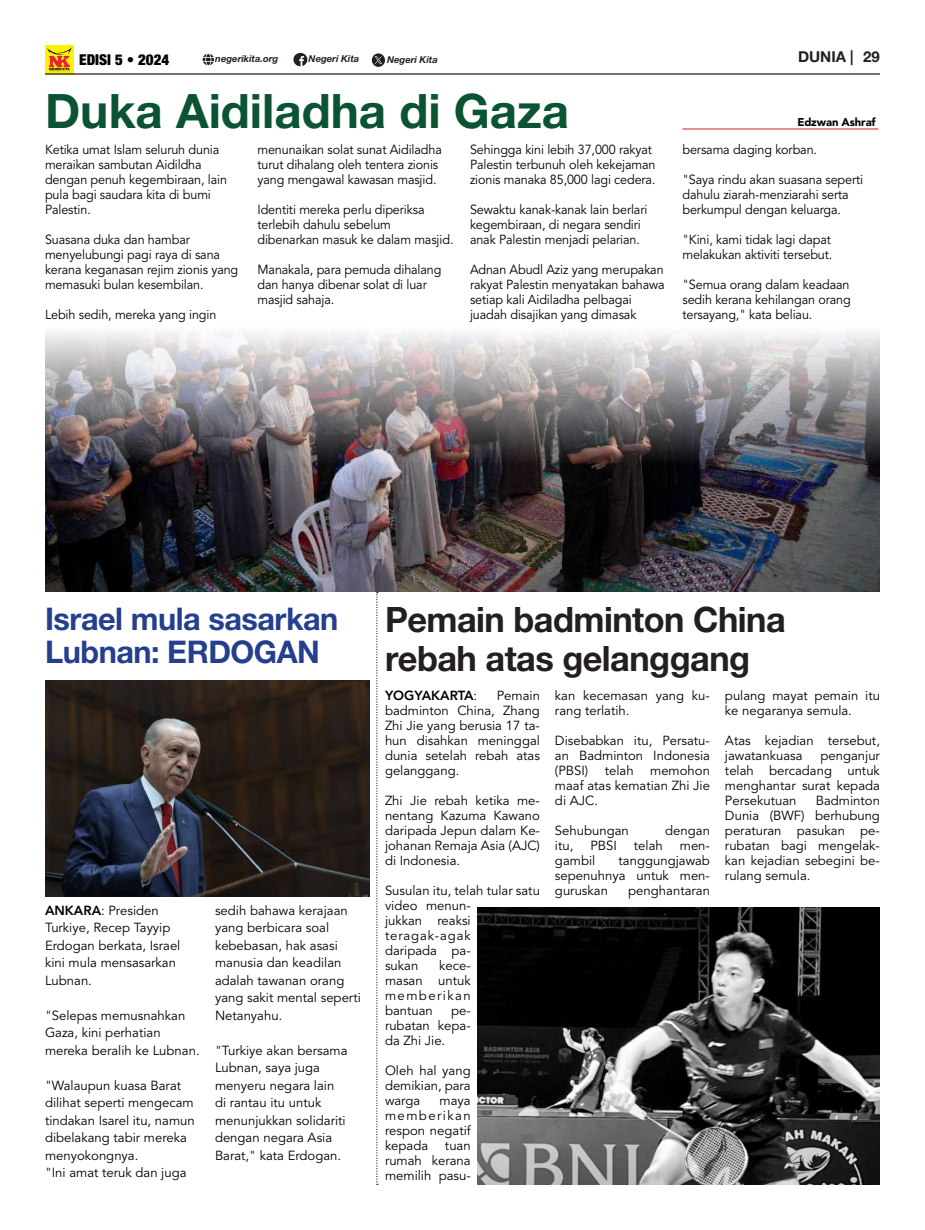
<style>
.page{position:relative;width:925px;height:1230px;background:#fff}
.page>*{position:absolute;margin:0;border:0;box-sizing:border-box;transform-origin:0 0}
.t1{font:700 47.5px "Helvetica Neue LT Pro";color:#0a5433}
.t2{font:700 35px/38.8px "Helvetica Neue LT Pro";letter-spacing:-.015em;color:#231f20}
.t3{font:700 31.25px/33.8px "Helvetica Neue LT Pro";letter-spacing:-.015em;color:#253f8e}
.t4{font:900 condensed 15px "Helvetica Neue LT Pro";color:#000}
.t5{font:700 15px "Helvetica Neue LT Pro";color:#231f20}
.t6{font:13.12px/15px "Avenir";color:#000;text-align:justify}
.t7{font:13.12px/15px "Avenir";color:#000;scale:.96 1}
.t8{font:800 13.12px "Avenir";color:#000}
.t9{font:900 11.25px "Avenir";letter-spacing:-.01em;color:#000}
.t10{font:italic 700 9.5px "Helvetica Neue LT Pro";color:#231f20}
.s1{font-weight:400}
.s2{font-weight:800}
</style>
<div class="page">
<hr style="left:45px;top:73px;width:835px;height:2px;background:#231f20">
<svg style="left:293px;top:53px;width:14px;height:13px"></svg>
<svg style="left:372px;top:53px;width:13px;height:14px"></svg>
<svg style="left:203px;top:54px;width:11px;height:11px"></svg>
<img style="left:45px;top:45px;width:28px;height:29px">
<img style="left:45px;top:463px;width:835px;height:129px">
<svg style="left:45px;top:128px;width:835px;height:335px"></svg>
<img style="left:45px;top:680px;width:325px;height:216px">
<svg style="left:376px;top:592px;width:2px;height:593px"></svg>
<hr style="left:682px;top:129px;width:196px;height:1px;background:#d1232a">
<img style="left:478px;top:907px;width:402px;height:278px">
<p class="t4" style="left:79px;top:50px;width:92px">EDISI 5 • 2024</p>
<p class="t10" style="left:215px;top:53px;width:64px">negerikita.org</p>
<p class="t10" style="left:309px;top:53px;width:52px">Negeri Kita</p>
<p class="t10" style="left:387px;top:54px;width:52px">Negeri Kita</p>
<p class="t5" style="left:798px;top:48px;width:83px">DUNIA | 29</p>
<h1 class="t1" style="left:45px;top:82px;width:526px">Duka Aidiladha di Gaza</h1>
<p class="t9" style="left:797px;top:114px;width:80px">Edzwan Ashraf</p>
<p class="t7" style="left:45px;top:142px;width:191px">Ketika umat Islam seluruh dunia meraikan sambutan Aidildha dengan penuh kegembiraan, lain pula bagi saudara kita di bumi<br>Palestin.</p>
<p class="t7" style="left:45px;top:232px;width:203px">Suasana duka dan hambar menyelubungi pagi raya di sana kerana keganasan rejim zionis yang memasuki bulan kesembilan.</p>
<p class="t7" style="left:45px;top:307px;width:180px">Lebih sedih, mereka yang ingin</p>
<p class="t7" style="left:257px;top:142px;width:194px">menunaikan solat sunat Aidiladha turut dihalang oleh tentera zionis yang mengawal kawasan masjid.</p>
<p class="t7" style="left:257px;top:202px;width:206px">Identiti mereka perlu diperiksa terlebih dahulu sebelum dibenarkan masuk ke dalam masjid.</p>
<p class="t7" style="left:257px;top:262px;width:193px">Manakala, para pemuda dihalang dan hanya dibenar solat di luar masjid sahaja.</p>
<p class="t7" style="left:470px;top:142px;width:195px">Sehingga kini lebih 37,000 rakyat<br>Palestin terbunuh oleh kekejaman zionis manaka 85,000 lagi cedera.</p>
<p class="t7" style="left:470px;top:202px;width:186px">Sewaktu kanak-kanak lain berlari kegembiraan, di negara sendiri anak Palestin menjadi pelarian.</p>
<p class="t7" style="left:470px;top:262px;width:204px">Adnan Abudl Aziz yang merupakan rakyat Palestin menyatakan bahawa setiap kali Aidiladha pelbagai juadah disajikan yang dimasak</p>
<p class="t7" style="left:682px;top:142px;width:142px">bersama daging korban.</p>
<p class="t7" style="left:682px;top:172px;width:190px">"Saya rindu akan suasana seperti dahulu ziarah-menziarahi serta berkumpul dengan keluarga.</p>
<p class="t7" style="left:682px;top:232px;width:158px">"Kini, kami tidak lagi dapat melakukan aktiviti tersebut.</p>
<p class="t7" style="left:682px;top:277px;width:177px;text-align:justify">"Semua orang dalam keadaan sedih kerana kehilangan orang tersayang," kata beliau.</p>
<h3 class="t3" style="left:45px;top:601px;width:295px">Israel mula sasarkan<br>Lubnan: ERDOGAN</h3>
<h2 class="t2" style="left:385px;top:599px;width:402px">Pemain badminton China rebah atas gelanggang</h2>
<p class="t8" style="left:385px;top:685px;width:94px">YOGYAKARTA<span class="s1">:</span></p>
<p class="t6" style="left:555px;top:688px;width:156px">kan kecemasan yang ku&shy;rang terlatih.</p>
<p class="t6" style="left:555px;top:733px;width:156px">Disebabkan itu, Persatu&shy;an Badminton Indonesia (PBSI)</p>
<p class="t6" style="left:725px;top:688px;width:156px">pulang mayat pemain itu ke negaranya semula.</p>
<p class="t6" style="left:725px;top:733px;width:156px">Atas kejadian tersebut, jawatankuasa</p>
<p class="t6" style="left:385px;top:688px;width:156px;text-indent:112px">Pemain badminton China, Zhang Zhi Jie yang berusia 17 ta&shy;hun disahkan meninggal dunia setelah rebah atas gelanggang.</p>
<p class="t6" style="left:385px;top:793px;width:156px">Zhi Jie rebah ketika me&shy;nentang Kazuma Kawano daripada Jepun dalam Ke&shy;johanan Remaja Asia (AJC) di Indonesia.</p>
<p class="t6" style="left:385px;top:883px;width:156px;text-align:left">Susulan itu, telah tular satu video menun-<br>jukkan reaksi teragak-agak<br>daripada pa-<br>sukan</p>
<p class="t6" style="left:725px;top:748px;width:156px;text-indent:95px">penganjur telah bercadang untuk menghantar surat kepada Persekutuan</p>
<p class="t6" style="left:555px;top:763px;width:156px;text-indent:95px">memohon maaf atas kematian Zhi Jie di AJC.</p>
<p class="t6" style="left:555px;top:823px;width:75px">Sehubungan</p>
<p class="t6" style="left:665px;top:823px;width:46px">dengan</p>
<p class="t6" style="left:555px;top:838px;width:20px">itu,</p>
<p class="t6" style="left:590px;top:838px;width:28px">PBSI</p>
<p class="t6" style="left:634px;top:838px;width:30px">telah</p>
<p class="t6" style="left:680px;top:838px;width:32px">men-</p>
<p class="t6" style="left:555px;top:853px;width:42px">gambil</p>
<p class="t6" style="left:605px;top:763px;width:30px">telah</p>
<p class="t6" style="left:725px;top:793px;width:156px;text-indent:91px">Badminton Dunia (BWF) berhubung peraturan pasukan pe&shy;rubatan bagi mengelak&shy;kan kejadian sebegini be&shy;rulang semula.</p>
<p class="t6" style="left:555px;top:853px;width:156px;text-indent:64px">tanggungjawab sepenuhnya untuk men&shy;guruskan</p>
<p class="t6" style="left:628px;top:883px;width:83px">penghantaran</p>
<p class="t6" style="left:45px;top:901px;width:137px;line-height:17.5px;text-align:left"><span class="s2">ANKARA</span>: Presiden<br>Turkiye, Recep Tayyip<br>Erdogan berkata, Israel kini mula mensasarkan<br>Lubnan.</p>
<p class="t6" style="left:45px;top:1006px;width:156px;line-height:17.5px;text-align:left">"Selepas memusnahkan<br>Gaza, kini perhatian mereka beralih ke Lubnan.</p>
<p class="t6" style="left:45px;top:1076px;width:151px;line-height:17.5px;text-align:left">"Walaupun kuasa Barat dilihat seperti mengecam tindakan Isarel itu, namun dibelakang tabir mereka menyokongnya.<br>"Ini amat teruk dan juga</p>
<p class="t6" style="left:215px;top:901px;width:147px;line-height:17.5px;text-align:left">sedih bahawa kerajaan yang berbicara soal kebebasan, hak asasi manusia dan keadilan adalah tawanan orang yang sakit mental seperti<br>Netanyahu.</p>
<p class="t6" style="left:215px;top:1041px;width:134px;line-height:17.5px;text-align:left">"Turkiye akan bersama<br>Lubnan, saya juga menyeru negara lain di rantau itu untuk menunjukkan solidariti dengan negara Asia<br>Barat," kata Erdogan.</p>
<p class="t6" style="left:385px;top:958px;width:87px;text-indent:54px">kece&shy;masan untuk memberikan bantuan</p>
<p class="t6" style="left:385px;top:1003px;width:87px;text-indent:66px">pe&shy;rubatan kepa&shy;da Zhi Jie.</p>
<p class="t6" style="left:385px;top:1063px;width:87px">Oleh hal yang demikian, para warga</p>
<p class="t6" style="left:385px;top:1093px;width:87px;text-indent:55px">maya memberikan respon negatif kepada</p>
<p class="t6" style="left:385px;top:1138px;width:87px;text-indent:60px">tuan rumah kerana memilih pasu-</p>
</div>
